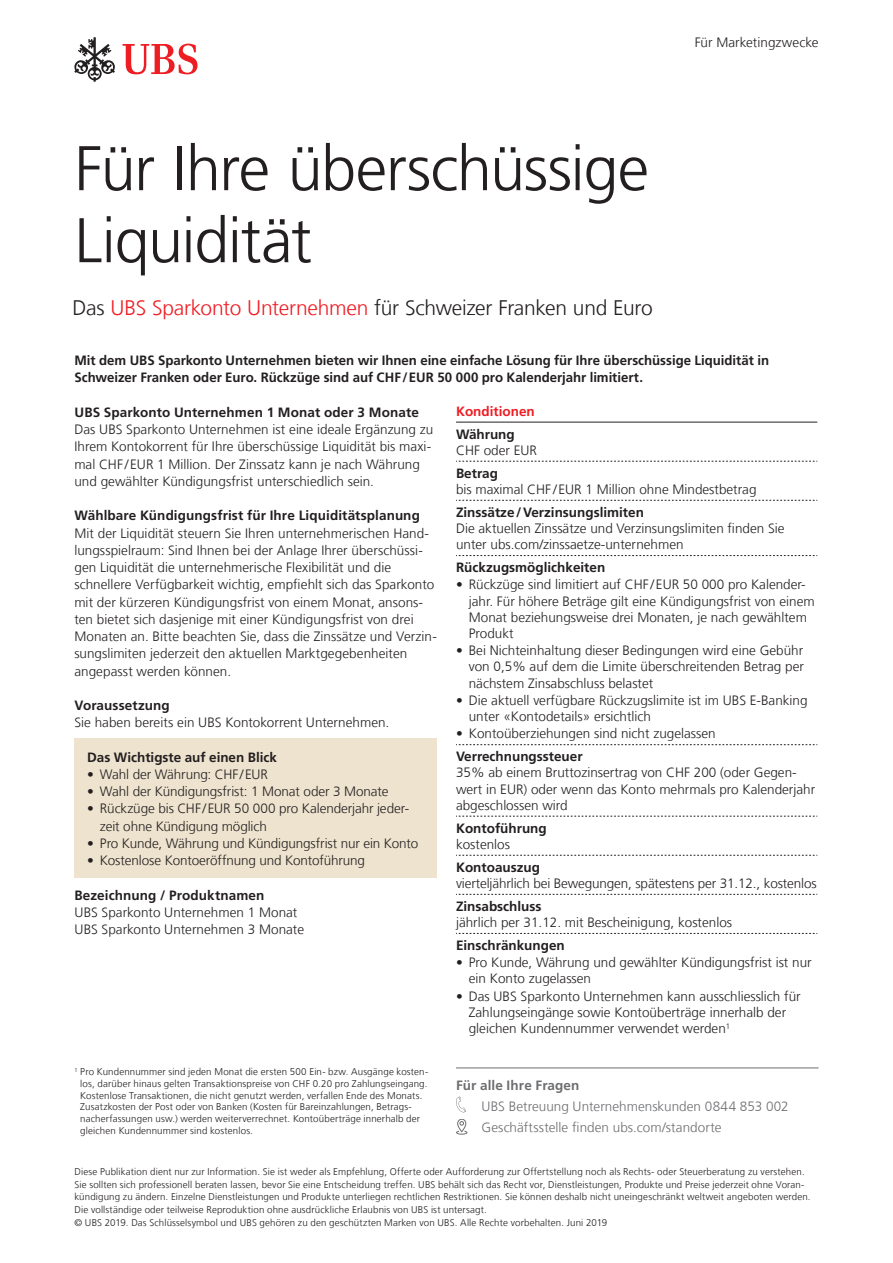
<style>
.page{position:relative;width:893px;height:1263px;background:#fff}
.page>*{position:absolute;margin:0;border:0;box-sizing:border-box;transform-origin:0 0}
.t1{font:300 63px/72px "Frutiger LT Com";letter-spacing:-.02em;color:#231f20}
.t2{font:300 21px "Frutiger LT Com";letter-spacing:-.015em;color:#231f20}
.t3{font:300 13.5px/17.2px "Frutiger LT Com";color:#231f20}
.t4{font:700 13.5px/17.2px "Frutiger LT Com";color:#231f20}
.t5{font:300 13.5px/21px "Frutiger LT Com";letter-spacing:.005em;color:#6c6d70}
.t6{font:700 13.5px "Frutiger LT Com";letter-spacing:.005em;color:#6c6d70}
.t7{font:700 13.5px "Frutiger LT Com";color:#ee1d23}
.t8{font:300 9.75px/11.7px "Frutiger LT Com";letter-spacing:.015em;color:#231f20}
.s1{color:#ee1d23}
</style>
<div class="page">
<hr style="left:456px;top:1067px;width:363px;height:1px;background:#6c6d70">
<svg style="left:456px;top:1096px;width:10px;height:16px"></svg>
<svg style="left:456px;top:1121px;width:12px;height:13px"></svg>
<div style="left:457px;top:1119px;width:9px;height:13px;border:1px solid #6c6d70;border-radius:4px"></div>
<div style="left:74px;top:739px;width:363px;height:139px;background:#eee3ce"></div>
<svg style="left:74px;top:37px;width:41px;height:45px"></svg>
<svg style="left:123px;top:44px;width:75px;height:30px"></svg>
<svg style="left:456px;top:461px;width:361px;height:1px"></svg>
<svg style="left:456px;top:500px;width:361px;height:1px"></svg>
<svg style="left:456px;top:555px;width:361px;height:1px"></svg>
<svg style="left:456px;top:744px;width:361px;height:1px"></svg>
<svg style="left:456px;top:816px;width:361px;height:1px"></svg>
<svg style="left:456px;top:855px;width:361px;height:1px"></svg>
<svg style="left:456px;top:894px;width:361px;height:1px"></svg>
<svg style="left:456px;top:933px;width:361px;height:1px"></svg>
<hr style="left:456px;top:422px;width:361px;height:1px;background:#231f20">
<h1 class="t1" style="left:74px;top:133px;width:576px">Für Ihre überschüssige<br>Liquidität</h1>
<h2 class="t2" style="left:73px;top:295px;width:582px">Das <span class="s1">UBS Sparkonto Unternehmen</span> für Schweizer Franken und Euro</h2>
<p class="t3" style="left:695px;top:34px;width:125px">Für Marketingzwecke</p>
<p class="t4" style="left:74px;top:352px;width:696px">Mit dem UBS Sparkonto Unternehmen bieten wir Ihnen eine einfache Lösung für Ihre überschüssige Liquidität in<br>Schweizer Franken oder Euro. Rückzüge sind auf CHF/EUR 50 000 pro Kalenderjahr limitiert.</p>
<p class="t7" style="left:456px;top:403px;width:80px">Konditionen</p>
<p class="t4" style="left:456px;top:425px;width:60px">Währung</p>
<p class="t3" style="left:456px;top:442px;width:83px">CHF oder EUR</p>
<p class="t4" style="left:456px;top:464px;width:44px">Betrag</p>
<p class="t3" style="left:456px;top:481px;width:302px">bis maximal CHF /EUR 1 Million ohne Mindestbetrag</p>
<p class="t4" style="left:456px;top:503px;width:189px">Zinssätze/Verzinsungslimiten</p>
<p class="t3" style="left:456px;top:520px;width:330px;line-height:16.2px">Die aktuellen Zinssätze und Verzinsungslimiten finden Sie unter ubs.com/zinssaetze-unternehmen</p>
<p class="t4" style="left:456px;top:559px;width:151px">Rückzugsmöglichkeiten</p>
<p class="t3" style="left:469px;top:577px;width:347px;line-height:16.2px;text-indent:-13px">• Rückzüge sind limitiert auf CHF / EUR 50 000 pro Kalender&shy;jahr. Für höhere Beträge gilt eine Kündigungsfrist von einem Monat beziehungsweise drei Monaten, je nach gewähltem Produkt</p>
<p class="t3" style="left:469px;top:642px;width:337px;line-height:16.2px;text-align:justify;text-indent:-13px">• Bei Nichteinhaltung dieser Bedingungen wird eine Gebühr von 0,5% auf dem die Limite überschreitenden Betrag per nächstem Zinsabschluss belastet</p>
<p class="t3" style="left:469px;top:692px;width:340px;line-height:16.2px;text-indent:-13px">• Die aktuell verfügbare Rückzugslimite ist im UBS E-Banking unter «Kontodetails» ersichtlich</p>
<p class="t3" style="left:456px;top:725px;width:261px">• Kontoüberziehungen sind nicht zugelassen</p>
<p class="t4" style="left:456px;top:748px;width:128px">Verrechnungssteuer</p>
<p class="t3" style="left:456px;top:765px;width:361px;line-height:16.2px">35% ab einem Bruttozinsertrag von CHF 200 (oder Gegen&shy;wert in EUR) oder wenn das Konto mehrmals pro Kalenderjahr abgeschlossen wird</p>
<p class="t4" style="left:456px;top:819px;width:92px">Kontoführung</p>
<p class="t3" style="left:456px;top:836px;width:56px">kostenlos</p>
<p class="t4" style="left:456px;top:858px;width:85px">Kontoauszug</p>
<p class="t3" style="left:456px;top:875px;width:362px">vierteljährlich bei Bewegungen, spätestens per 31.12., kostenlos</p>
<p class="t4" style="left:456px;top:898px;width:87px">Zinsabschluss</p>
<p class="t3" style="left:456px;top:914px;width:278px">jährlich per 31.12. mit Bescheinigung, kostenlos</p>
<p class="t4" style="left:456px;top:937px;width:110px">Einschränkungen</p>
<p class="t3" style="left:469px;top:954px;width:344px;line-height:16.2px;text-indent:-13px">• Pro Kunde, Währung und gewählter Kündigungsfrist ist nur ein Konto zugelassen</p>
<p class="t3" style="left:469px;top:988px;width:333px;line-height:16.2px;text-indent:-13px">• Das UBS Sparkonto Unternehmen kann ausschliesslich für<br>Zahlungseingänge sowie Kontoüberträge innerhalb der gleichen Kundennummer verwendet werden<sup>1</sup></p>
<p class="t8" style="left:80px;top:1066px;width:349px;text-indent:-6px"><sup>1</sup> Pro Kundennummer sind jeden Monat die ersten 500 Ein- bzw. Ausgänge kosten&shy;los, darüber hinaus gelten Transaktionspreise von CHF 0.20 pro Zahlungseingang.<br>Kostenlose Transaktionen, die nicht genutzt werden, verfallen Ende des Monats.<br>Zusatzkosten der Post oder von Banken (Kosten für Bareinzahlungen, Betrags&shy;nacherfassungen usw.) werden weiterverrechnet. Kontoüberträge innerhalb der gleichen Kundennummer sind kostenlos.</p>
<p class="t4" style="left:74px;top:403px;width:346px">UBS Sparkonto Unternehmen 1 Monat oder 3 Monate</p>
<p class="t3" style="left:74px;top:421px;width:360px">Das UBS Sparkonto Unternehmen ist eine ideale Ergänzung zu Ihrem Kontokorrent für Ihre überschüssige Liquidität bis maxi&shy;mal CHF / EUR 1 Million. Der Zinssatz kann je nach Währung und gewählter Kündigungsfrist unterschiedlich sein.</p>
<p class="t4" style="left:74px;top:507px;width:347px">Wählbare Kündigungsfrist für Ihre Liquiditätsplanung</p>
<p class="t3" style="left:74px;top:524px;width:364px">Mit der Liquidität steuern Sie Ihren unternehmerischen Hand&shy;lungsspielraum: Sind Ihnen bei der Anlage Ihrer überschüssi&shy;gen Liquidität die unternehmerische Flexibilität und die schnellere Verfügbarkeit wichtig, empfiehlt sich das Sparkonto mit der kürzeren Kündigungsfrist von einem Monat, ansons&shy;ten bietet sich dasjenige mit einer Kündigungsfrist von drei Monaten an. Bitte beachten Sie, dass die Zinssätze und Verzin&shy;sungslimiten jederzeit den aktuellen Marktgegebenheiten angepasst werden können.</p>
<p class="t4" style="left:74px;top:697px;width:97px">Voraussetzung</p>
<p class="t3" style="left:74px;top:714px;width:316px">Sie haben bereits ein UBS Kontokorrent Unternehmen.</p>
<p class="t4" style="left:87px;top:748px;width:191px">Das Wichtigste auf einen Blick</p>
<p class="t3" style="left:87px;top:766px;width:182px">• Wahl der Währung: CHF/EUR</p>
<p class="t3" style="left:87px;top:783px;width:303px">• Wahl der Kündigungsfrist: 1 Monat oder 3 Monate</p>
<p class="t3" style="left:100px;top:800px;width:311px;text-indent:-13px">• Rückzüge bis CHF/EUR 50 000 pro Kalenderjahr jeder&shy;zeit ohne Kündigung möglich</p>
<p class="t3" style="left:87px;top:835px;width:333px">• Pro Kunde, Währung und Kündigungsfrist nur ein Konto</p>
<p class="t3" style="left:87px;top:852px;width:279px">• Kostenlose Kontoeröffnung und Kontoführung</p>
<p class="t4" style="left:74px;top:887px;width:192px">Bezeichnung / Produktnamen</p>
<p class="t3" style="left:74px;top:904px;width:231px">UBS Sparkonto Unternehmen 1 Monat<br>UBS Sparkonto Unternehmen 3 Monate</p>
<p class="t6" style="left:456px;top:1077px;width:125px">Für alle Ihre Fragen</p>
<p class="t5" style="left:482px;top:1095px;width:309px">UBS Betreuung Unternehmenskunden 0844 853 002<br>Geschäftsstelle finden ubs.com/standorte</p>
<p class="t8" style="left:74px;top:1165px;width:738px;line-height:12.8px">Diese Publikation dient nur zur Information. Sie ist weder als Empfehlung, Offerte oder Aufforderung zur Offertstellung noch als Rechts- oder Steuerberatung zu verstehen.<br>Sie sollten sich professionell beraten lassen, bevor Sie eine Entscheidung treffen. UBS behält sich das Recht vor, Dienstleistungen, Produkte und Preise jederzeit ohne Voran&shy;kündigung zu ändern. Einzelne Dienstleistungen und Produkte unterliegen rechtlichen Restriktionen. Sie können deshalb nicht uneingeschränkt weltweit angeboten werden.<br>Die vollständige oder teilweise Reproduktion ohne ausdrückliche Erlaubnis von UBS ist untersagt.<br>© UBS 2019. Das Schlüsselsymbol und UBS gehören zu den geschützten Marken von UBS. Alle Rechte vorbehalten. Juni 2019</p>
</div>
